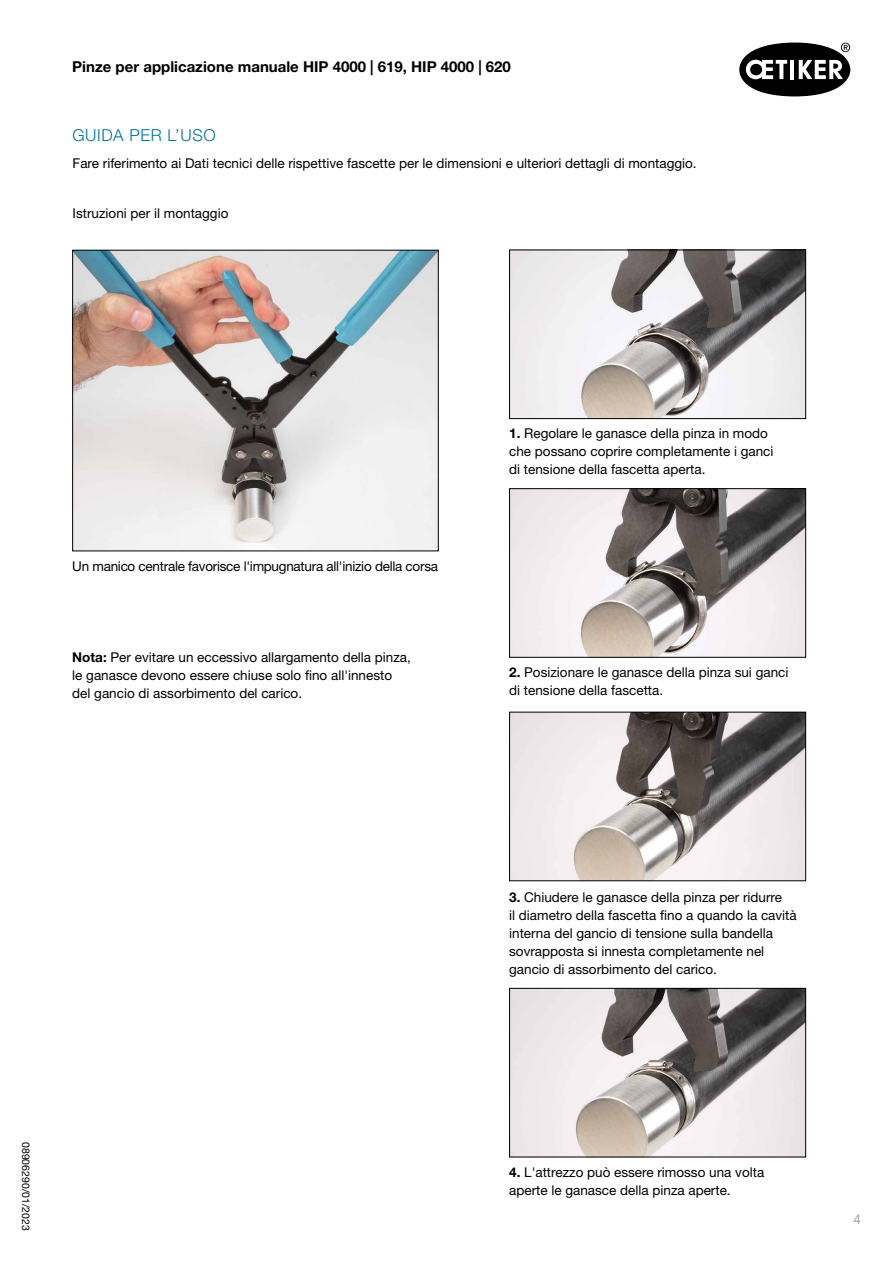
<style>
.page{position:relative;width:893px;height:1263px;background:#fff}
.page>*{position:absolute;margin:0;border:0;box-sizing:border-box;transform-origin:0 0}
.t1{font:300 16.5px "Helvetica Neue LT Std";letter-spacing:.035em;color:#006f9a}
.t2{font:700 15px "Helvetica Neue LT Std";color:#000}
.t3{font:13.5px/18px "Helvetica Neue LT Std";color:#000}
.t4{font:13.5px "Helvetica Neue LT Std";letter-spacing:-.02em;color:#000}
.t5{font:13.5px "Helvetica Neue LT Std";color:#9d9fa2}
.t6{font:10.5px "Helvetica Neue LT Std";color:#000}
.s1{font-weight:700}
</style>
<div class="page">
<svg style="left:739px;top:43px;width:111px;height:53px"></svg>
<img style="left:74px;top:252px;width:363px;height:297px">
<div style="left:72px;top:250px;width:367px;height:301px;border:1px solid #000"></div>
<img style="left:511px;top:252px;width:293px;height:165px">
<div style="left:509px;top:250px;width:297px;height:169px;border:1px solid #000"></div>
<img style="left:511px;top:714px;width:293px;height:165px">
<div style="left:509px;top:712px;width:297px;height:169px;border:1px solid #000"></div>
<img style="left:511px;top:990px;width:293px;height:165px">
<div style="left:509px;top:988px;width:297px;height:169px;border:1px solid #000"></div>
<img style="left:511px;top:490px;width:293px;height:166px">
<div style="left:509px;top:488px;width:297px;height:170px;border:1px solid #000"></div>
<p class="t2" style="left:72px;top:57px;width:440px">Pinze per applicazione manuale HIP 4000 | 619, HIP 4000 | 620</p>
<p class="t1" style="left:72px;top:125px;width:145px">GUIDA PER L’USO</p>
<p class="t3" style="left:73px;top:154px;width:626px">Fare riferimento ai Dati tecnici delle rispettive fascette per le dimensioni e ulteriori dettagli di montaggio.</p>
<p class="t3" style="left:73px;top:204px;width:157px">Istruzioni per il montaggio</p>
<p class="t4" style="left:72px;top:558px;width:367px">Un manico centrale favorisce l'impugnatura all'inizio della corsa</p>
<p class="t3" style="left:72px;top:648px;width:340px"><span class="s1">Nota:</span> Per evitare un eccessivo allargamento della pinza, le ganasce devono essere chiuse solo fino all'innesto del gancio di assorbimento del carico.</p>
<p class="t3" style="left:509px;top:424px;width:266px"><span class="s1">1.</span> Regolare le ganasce della pinza in modo che possano coprire completamente i ganci di tensione della fascetta aperta.</p>
<p class="t3" style="left:509px;top:663px;width:281px"><span class="s1">2.</span> Posizionare le ganasce della pinza sui ganci di tensione della fascetta.</p>
<p class="t6" style="left:32px;top:1142px;width:90px;rotate:90deg">08906290/01/2023</p>
<p class="t3" style="left:509px;top:887px;width:289px"><span class="s1">3.</span> Chiudere le ganasce della pinza per ridurre<br>il diametro della fascetta fino a quando la cavità interna del gancio di tensione sulla bandella sovrapposta si innesta completamente nel gancio di assorbimento del carico.</p>
<p class="t3" style="left:509px;top:1163px;width:257px"><span class="s1">4.</span> L'attrezzo può essere rimosso una volta aperte le ganasce della pinza aperte.</p>
<p class="t5" style="left:854px;top:1211px;width:9px">4</p>
</div>
